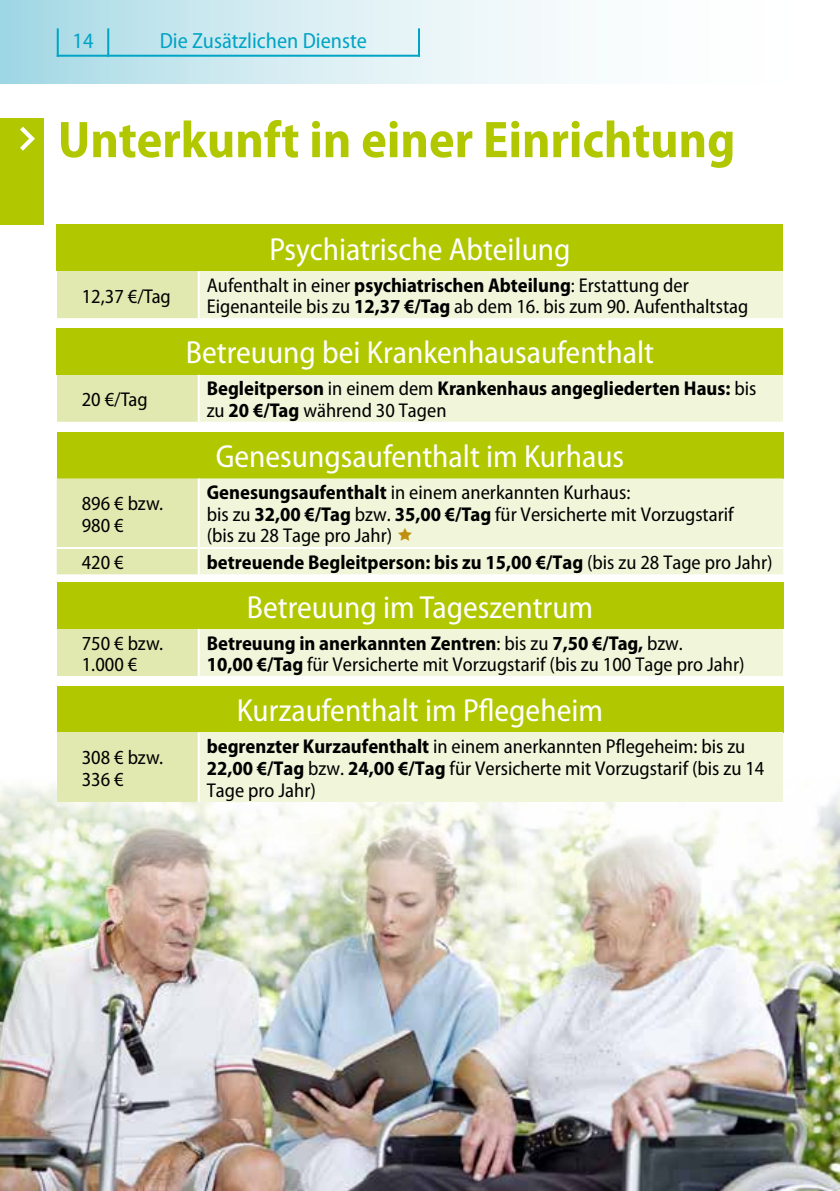
<style>
.page{position:relative;width:840px;height:1191px;background:#fff}
.page>*{position:absolute;margin:0;border:0;box-sizing:border-box;transform-origin:0 0}
.t1{font:700 semi-condensed 52px "Myriad Pro";color:#b1c800}
.t2{font:semi-condensed 32px "Myriad Pro";color:#fff}
.t3{font:semi-condensed 22px "Myriad Pro";color:#00a4c4}
.t4{font:semi-condensed 20px/21.6px "Myriad Pro";color:#000}
.t5{font:700 semi-condensed 20px/21.6px "Myriad Pro";color:#000}
.s1{font-weight:700}
.s2{font-weight:400}
</style>
<div class="page">
<svg style="left:0;top:0;width:556px;height:84px;background:#d1ebf1"></svg>
<hr style="left:57px;top:55px;width:363px;height:2px;background:#00a4c4">
<hr style="left:57px;top:28px;width:2px;height:29px;background:#00a4c4">
<hr style="left:418px;top:28px;width:2px;height:29px;background:#00a4c4">
<hr style="left:107px;top:28px;width:2px;height:29px;background:#00a4c4">
<img style="left:0;top:777px;width:839px;height:414px">
<div style="left:57px;top:224px;width:725px;height:47px;background:#b1c800"></div>
<div style="left:57px;top:271px;width:141px;height:48px;background:#e2e9b0"></div>
<div style="left:198px;top:271px;width:584px;height:48px;background:#f1f5da"></div>
<hr style="left:198px;top:318px;width:584px;height:2px;background:#fff">
<hr style="left:197px;top:271px;width:2px;height:47px;background:#fff">
<hr style="left:57px;top:318px;width:141px;height:2px;background:#fff">
<div style="left:57px;top:328px;width:725px;height:47px;background:#b1c800"></div>
<div style="left:57px;top:375px;width:141px;height:48px;background:#e2e9b0"></div>
<div style="left:198px;top:375px;width:584px;height:48px;background:#f1f5da"></div>
<hr style="left:198px;top:422px;width:584px;height:2px;background:#fff">
<hr style="left:197px;top:375px;width:2px;height:47px;background:#fff">
<hr style="left:57px;top:422px;width:141px;height:2px;background:#fff">
<div style="left:57px;top:432px;width:725px;height:46px;background:#b1c800"></div>
<div style="left:57px;top:478px;width:140px;height:96px;background:#e2e9b0"></div>
<div style="left:199px;top:478px;width:583px;height:96px;background:#f1f5da"></div>
<hr style="left:198px;top:547px;width:584px;height:2px;background:#fff">
<hr style="left:57px;top:547px;width:141px;height:2px;background:#fff">
<div style="left:57px;top:582px;width:725px;height:47px;background:#b1c800"></div>
<div style="left:57px;top:629px;width:141px;height:48px;background:#e2e9b0"></div>
<div style="left:198px;top:629px;width:584px;height:48px;background:#f1f5da"></div>
<hr style="left:198px;top:676px;width:584px;height:2px;background:#fff">
<hr style="left:197px;top:629px;width:2px;height:47px;background:#fff">
<hr style="left:57px;top:676px;width:141px;height:2px;background:#fff">
<div style="left:57px;top:686px;width:725px;height:46px;background:#b1c800"></div>
<div style="left:57px;top:732px;width:141px;height:70px;background:#e2e9b0"></div>
<div style="left:198px;top:732px;width:584px;height:70px;background:#f1f5da"></div>
<hr style="left:197px;top:732px;width:2px;height:70px;background:#fff">
<div style="left:0;top:118px;width:44px;height:106px;background:#b1c800"></div>
<svg style="left:20px;top:127px;width:15px;height:24px"></svg>
<svg style="left:398px;top:527px;width:14px;height:14px"></svg>
<p class="t3" style="left:72px;top:28px;width:22px">14</p>
<p class="t3" style="left:160px;top:28px;width:208px">Die Zusätzlichen Dienste</p>
<h1 class="t1" style="left:58px;top:111px;width:678px">Unterkunft in einer Einrichtung</h1>
<h2 class="t2" style="left:269px;top:232px;width:302px">Psychiatrische Abteilung</h2>
<p class="t4" style="left:82px;top:285px;width:90px">12,37 €/Tag</p>
<p class="t4" style="left:207px;top:275px;width:543px">Aufenthalt in einer <span class="s1">psychiatrischen Abteilung</span>: Erstattung der<br>Eigenanteile bis zu <span class="s1">12,37 €/Tag</span> ab dem 16. bis zum 90. Aufenthaltstag</p>
<h2 class="t2" style="left:186px;top:335px;width:469px">Betreuung bei Krankenhausaufenthalt</h2>
<p class="t4" style="left:82px;top:389px;width:67px">20 €/Tag</p>
<p class="t5" style="left:207px;top:378px;width:551px">Begleitperson <span class="s2">in einem dem</span> Krankenhaus angegliederten Haus: <span class="s2">bis zu</span> 20 €/Tag <span class="s2">während 30 Tagen</span></p>
<h2 class="t2" style="left:215px;top:439px;width:410px">Genesungsaufenthalt im Kurhaus</h2>
<p class="t4" style="left:82px;top:493px;width:83px">896 € bzw.<br>980 €</p>
<p class="t4" style="left:207px;top:482px;width:528px"><span class="s1">Genesungsaufenthalt</span> in einem anerkannten Kurhaus:<br>bis zu <span class="s1">32,00 €/Tag</span> bzw. <span class="s1">35,00 €/Tag</span> für Versicherte mit Vorzugstarif (bis zu 28 Tage pro Jahr)</p>
<p class="t4" style="left:82px;top:551px;width:43px">420 €</p>
<p class="t5" style="left:207px;top:551px;width:567px">betreuende Begleitperson: bis zu 15,00 €/Tag <span class="s2">(bis zu 28 Tage pro Jahr)</span></p>
<h2 class="t2" style="left:247px;top:589px;width:348px">Betreuung im Tageszentrum</h2>
<p class="t4" style="left:82px;top:632px;width:83px">750 € bzw.<br>1.000 €</p>
<p class="t4" style="left:207px;top:632px;width:539px"><span class="s1">Betreuung in anerkannten Zentren</span>: bis zu <span class="s1">7,50 €/Tag,</span> bzw.<br><span class="s1">10,00 €/Tag</span> für Versicherte mit Vorzugstarif (bis zu 100 Tage pro Jahr)</p>
<h2 class="t2" style="left:237px;top:693px;width:367px">Kurzaufenthalt im Pflegeheim</h2>
<p class="t4" style="left:82px;top:747px;width:83px">308 € bzw.<br>336 €</p>
<p class="t4" style="left:207px;top:736px;width:559px"><span class="s1">begrenzter Kurzaufenthalt</span> in einem anerkannten Pflegeheim: bis zu<br><span class="s1">22,00 €/Tag</span> bzw. <span class="s1">24,00 €/Tag</span> für Versicherte mit Vorzugstarif (bis zu 14<br>Tage pro Jahr)</p>
</div>
